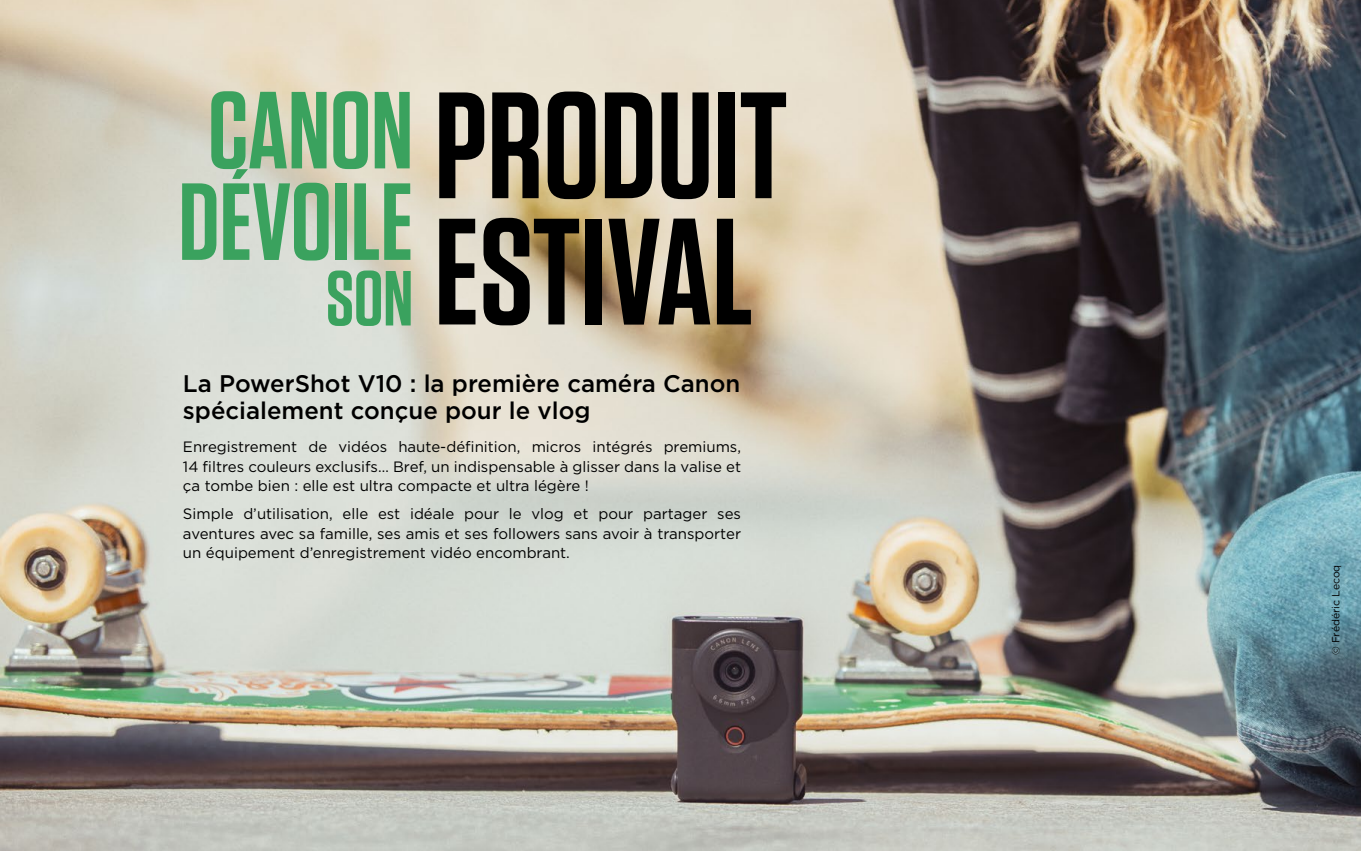
<style>
.page{position:relative;width:1361px;height:851px;background:#fff}
.page>*{position:absolute;margin:0;border:0;box-sizing:border-box;transform-origin:0 0}
.t1{font:600 150.9px/126.1px "Tungsten";color:#000}
.t2{font:600 109.2px/91.3px "Tungsten";color:#3aa25e}
.t3{font:600 77.85px "Tungsten";color:#3aa25e}
.t4{font:500 24px/27px "Gotham";color:#000}
.t5{font:15px/19.5px "Gotham";color:#000;text-align:justify}
.t6{font:10.5px "Gotham";color:#000}
</style>
<div class="page">
<img style="left:0;top:0;width:1361px;height:850px">
<h2 class="t2" style="left:179px;top:87px;width:236px">CANON<br>DÉVOILE</h2>
<h3 class="t3" style="left:326px;top:257px;width:89px">SON</h3>
<h1 class="t1" style="left:434px;top:86px;width:355px">PRODUIT<br>ESTIVAL</h1>
<h3 class="t4" style="left:183px;top:370px;width:559px">La PowerShot V10 : la première caméra Canon spécialement conçue pour le vlog</h3>
<p class="t5" style="left:183px;top:437px;width:559px">Enregistrement de vidéos haute-définition, micros intégrés premiums, 14 filtres couleurs exclusifs… Bref, un indispensable à glisser dans la valise et ça tombe bien : elle est ultra compacte et ultra légère !</p>
<p class="t5" style="left:183px;top:504px;width:559px">Simple d’utilisation, elle est idéale pour le vlog et pour partager ses aventures avec sa famille, ses amis et ses followers sans avoir à transporter un équipement d’enregistrement vidéo encombrant.</p>
<p class="t6" style="left:1329px;top:655px;width:92px;rotate:-90deg">© Frédéric Lecoq</p>
</div>
